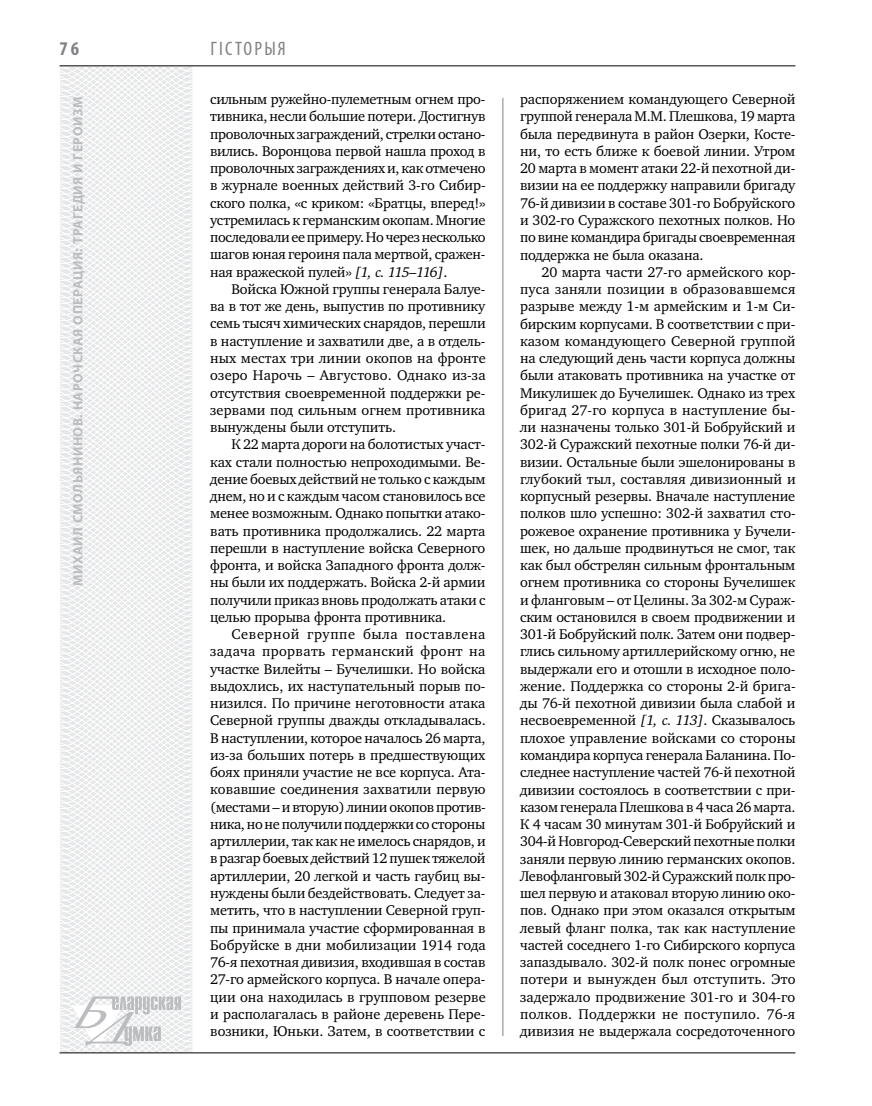
<style>
.page{position:relative;width:872px;height:1106px;background:#fff}
.page>*{position:absolute;margin:0;border:0;box-sizing:border-box;transform-origin:0 0}
.t1{font:condensed 19.5px "Myriad Pro";color:#808285}
.t2{font:700 condensed 19.5px "Myriad Pro";color:#808285}
.t3{font:14.4px/17.2px "Charter C";letter-spacing:-.01em;color:#000;text-align:justify}
.t4{font:700 13.5px "Myriad Pro";letter-spacing:.04em;color:#bcbdc0}
.s1{font-style:italic}
</style>
<div class="page">
<svg style="left:59px;top:65px;width:192px;height:989px"></svg>
<hr style="left:502px;top:98px;width:1px;height:938px;background:#808285">
<hr style="left:60px;top:1052px;width:735px;height:1px;background:#000">
<svg style="left:71px;top:996px;width:110px;height:53px"></svg>
<hr style="left:60px;top:65px;width:735px;height:1px;background:#000">
<h1 class="t2" style="left:60px;top:37px;width:21px">76</h1>
<p class="t4" style="left:69px;top:585px;width:489px;rotate:-90deg">Михаил Смольянинов. Нарочская операция: трагедия и героизм</p>
<h1 class="t1" style="left:210px;top:37px;width:76px">Гісторыя</h1>
<p class="t3" style="left:210px;top:91px;width:277px">сильным ружейно-пулеметным огнем про&shy;тивника, несли большие потери. Достигнув проволочных заграждений, стрелки остано&shy;вились. Воронцова первой нашла проход в проволочных заграждениях и, как отмечено в журнале военных действий 3-го Сибир&shy;ского полка, «с криком: «Братцы, вперед!» устремилась к германским окопам. Многие последовали ее примеру. Но через несколько шагов юная героиня пала мертвой, сражен&shy;ная вражеской пулей» <span class="s1">[1, с. 115–116]</span>.</p>
<p class="t3" style="left:210px;top:280px;width:277px;text-indent:21px">Войска Южной группы генерала Балуе&shy;ва в тот же день, выпустив по противнику семь тысяч химических снарядов, перешли в наступление и захватили две, а в отдель&shy;ных местах три линии окопов на фронте озеро Нарочь – Августово. Однако из-за отсутствия своевременной поддержки ре&shy;зервами под сильным огнем противника вынуждены были отступить.</p>
<p class="t3" style="left:210px;top:436px;width:277px;text-indent:21px">К 22 марта дороги на болотистых участ&shy;ках стали полностью непроходимыми. Ве&shy;дение боевых действий не только с каждым днем, но и с каждым часом становилось все менее возможным. Однако попытки атако&shy;вать противника продолжались. 22 марта перешли в наступление войска Северного фронта, и войска Западного фронта долж&shy;ны были их поддержать. Войска 2-й армии получили приказ вновь продолжать атаки с целью прорыва фронта противника.</p>
<p class="t3" style="left:210px;top:625px;width:277px;text-indent:21px">Северной группе была поставлена задача прорвать германский фронт на участке Вилейты – Бучелишки. Но войска выдохлись, их наступательный порыв по&shy;низился. По причине неготовности атака Северной группы дважды откладывалась.<br>В наступлении, которое началось 26 марта, из-за больших потерь в предшествующих боях приняли участие не все корпуса. Ата&shy;ковавшие соединения захватили первую (местами – и вторую) линии окопов против&shy;ника, но не получили поддержки со стороны артиллерии, так как не имелось снарядов, и в разгар боевых действий 12 пушек тяжелой артиллерии, 20 легкой и часть гаубиц вы&shy;нуждены были бездействовать. Следует за&shy;метить, что в наступлении Северной груп&shy;пы принимала участие сформированная в Бобруйске в дни мобилизации 1914 года 76-я пехотная дивизия, входившая в состав 27-го армейского корпуса. В начале опера&shy;ции она находилась в групповом резерве и располагалась в районе деревень Пере&shy;возники, Юньки. Затем, в соответствии с</p>
<p class="t3" style="left:520px;top:91px;width:277px">распоряжением командующего Северной группой генерала М.М. Плешкова, 19 марта была передвинута в район Озерки, Косте&shy;ни, то есть ближе к боевой линии. Утром 20 марта в момент атаки 22-й пехотной ди&shy;визии на ее поддержку направили бригаду 76-й дивизии в составе 301-го Бобруйского и 302-го Суражского пехотных полков. Но по вине командира бригады своевременная поддержка не была оказана.</p>
<p class="t3" style="left:520px;top:263px;width:277px;text-indent:21px">20 марта части 27-го армейского кор&shy;пуса заняли позиции в образовавшемся разрыве между 1-м армейским и 1-м Си&shy;бирским корпусами. В соответствии с при&shy;казом командующего Северной группой на следующий день части корпуса должны были атаковать противника на участке от Микулишек до Бучелишек. Однако из трех бригад 27-го корпуса в наступление бы&shy;ли назначены только 301-й Бобруйский и 302-й Суражский пехотные полки 76-й ди&shy;визии. Остальные были эшелонированы в глубокий тыл, составляя дивизионный и корпусный резервы. Вначале наступление полков шло успешно: 302-й захватил сто&shy;рожевое охранение противника у Бучели&shy;шек, но дальше продвинуться не смог, так как был обстрелян сильным фронтальным огнем противника со стороны Бучелишек и фланговым – от Целины. За 302-м Сураж&shy;ским остановился в своем продвижении и 301-й Бобруйский полк. Затем они подвер&shy;глись сильному артиллерийскому огню, не выдержали его и отошли в исходное поло&shy;жение. Поддержка со стороны 2-й брига&shy;ды 76-й пехотной дивизии была слабой и несвоевременной <span class="s1">[1, с. 113]</span>. Сказывалось плохое управление войсками со стороны командира корпуса генерала Баланина. По&shy;следнее наступление частей 76-й пехотной дивизии состоялось в соответствии с при&shy;казом генерала Плешкова в 4 часа 26 марта.<br>К 4 часам 30 минутам 301-й Бобруйский и 304-й Новгород-Северский пехотные полки заняли первую линию германских окопов.<br>Левофланговый 302-й Суражский полк про&shy;шел первую и атаковал вторую линию око&shy;пов. Однако при этом оказался открытым левый фланг полка, так как наступление частей соседнего 1-го Сибирского корпуса запаздывало. 302-й полк понес огромные потери и вынужден был отступить. Это задержало продвижение 301-го и 304-го полков. Поддержки не поступило. 76-я дивизия не выдержала сосредоточенного</p>
</div>
